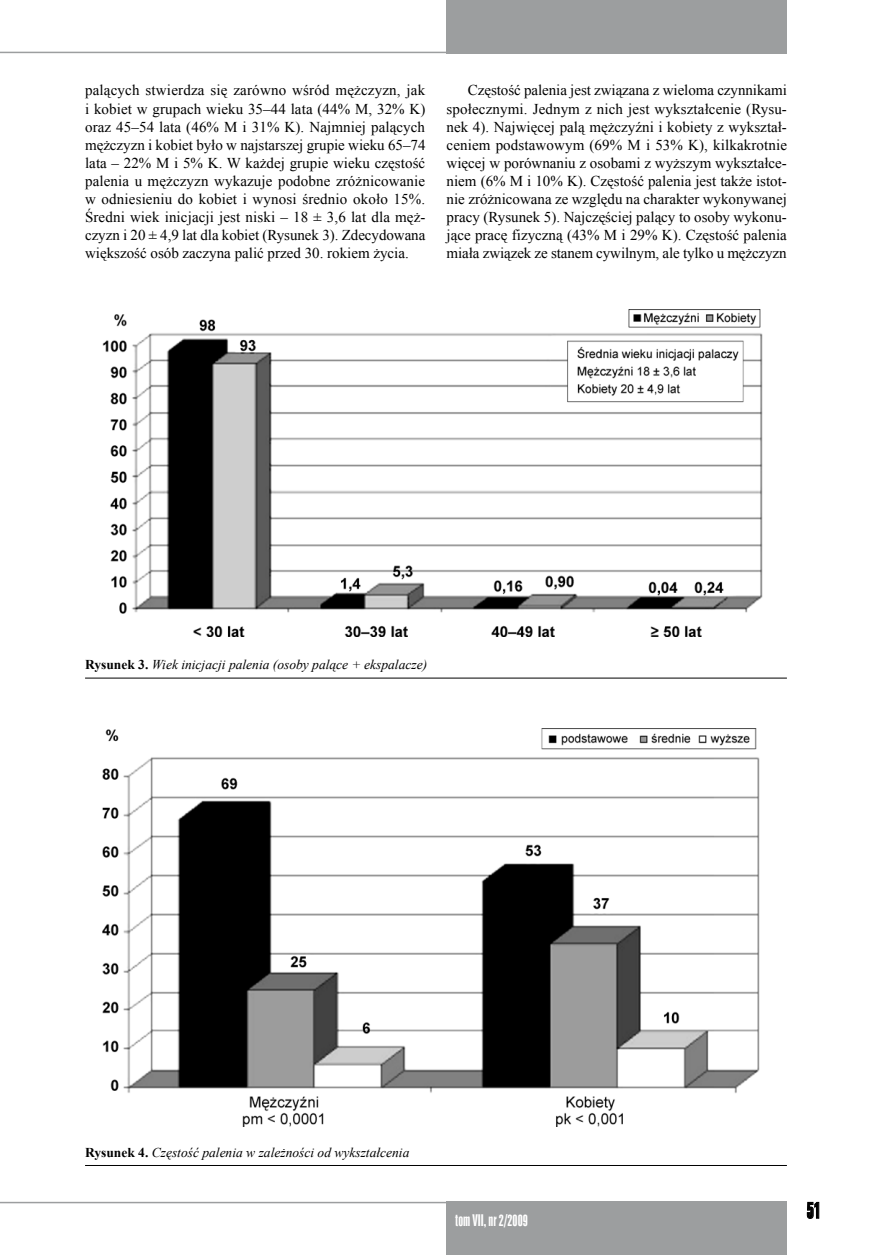
<style>
.page{position:relative;width:872px;height:1255px;background:#fff}
.page>*{position:absolute;margin:0;border:0;box-sizing:border-box;transform-origin:0 0}
.t1{font:21px "Swis 924 EU Normal";color:#000}
.t2{font:15px/18px "Times New Roman";letter-spacing:-.005em;color:#000;text-align:justify}
.t3{font:15px "Swis 924 EU Normal";letter-spacing:.005em;color:#fff}
.t4{font:italic 13.5px "Times New Roman";color:#000}
.s1{font-weight:700;font-style:normal}
</style>
<div class="page">
<hr style="left:0;top:52px;width:446px;height:1px;background:#9c9e9f">
<hr style="left:0;top:1201px;width:446px;height:2px;background:#9c9e9f">
<div style="left:446px;top:1201px;width:341px;height:53px;background:#9c9e9f"></div>
<svg style="left:807px;top:1201px;width:12px;height:17px"></svg>
<div style="left:446px;top:0;width:341px;height:53px;background:#9c9e9f"></div>
<img style="left:102px;top:309px;width:661px;height:328px">
<img style="left:102px;top:728px;width:658px;height:398px">
<hr style="left:85px;top:677px;width:702px;height:1px;background:#000">
<hr style="left:85px;top:1164px;width:702px;height:1px;background:#000">
<p class="t2" style="left:85px;top:81px;width:342px">palących stwierdza się zarówno wśród mężczyzn, jak i kobiet w grupach wieku 35–44 lata (44% M, 32% K) oraz 45–54 lata (46% M i 31% K). Najmniej palących mężczyzn i kobiet było w najstarszej grupie wieku 65–74 lata – 22% M i 5% K. W każdej grupie wieku częstość palenia u mężczyzn wykazuje podobne zróżnicowanie w odniesieniu do kobiet i wynosi średnio około 15%.<br>Średni wiek inicjacji jest niski – 18 ± 3,6 lat dla męż&shy;czyzn i 20 ± 4,9 lat dla kobiet (Rysunek 3). Zdecydowana większość osób zaczyna palić przed 30. rokiem życia.</p>
<p class="t2" style="left:446px;top:81px;width:342px;text-indent:21px">Częstość palenia jest związana z wieloma czynnikami społecznymi. Jednym z nich jest wykształcenie (Rysu&shy;nek 4). Najwięcej palą mężczyźni i kobiety z wykształ&shy;ceniem podstawowym (69% M i 53% K), kilkakrotnie więcej w porównaniu z osobami z wyższym wykształce&shy;niem (6% M i 10% K). Częstość palenia jest także istot&shy;nie zróżnicowana ze względu na charakter wykonywanej pracy (Rysunek 5). Najczęściej palący to osoby wykonu&shy;jące pracę fizyczną (43% M i 29% K). Częstość palenia miała związek ze stanem cywilnym, ale tylko u mężczyzn</p>
<p class="t4" style="left:85px;top:655px;width:343px"><span class="s1">Rysunek 3.</span> Wiek inicjacji palenia (osoby palące + ekspalacze)</p>
<p class="t4" style="left:85px;top:1142px;width:326px"><span class="s1">Rysunek 4.</span> Częstość palenia w zależności od wykształcenia</p>
<p class="t3" style="left:455px;top:1211px;width:74px">tom VII, nr 2/2009</p>
<h1 class="t1" style="left:806px;top:1197px;width:16px">51</h1>
</div>
